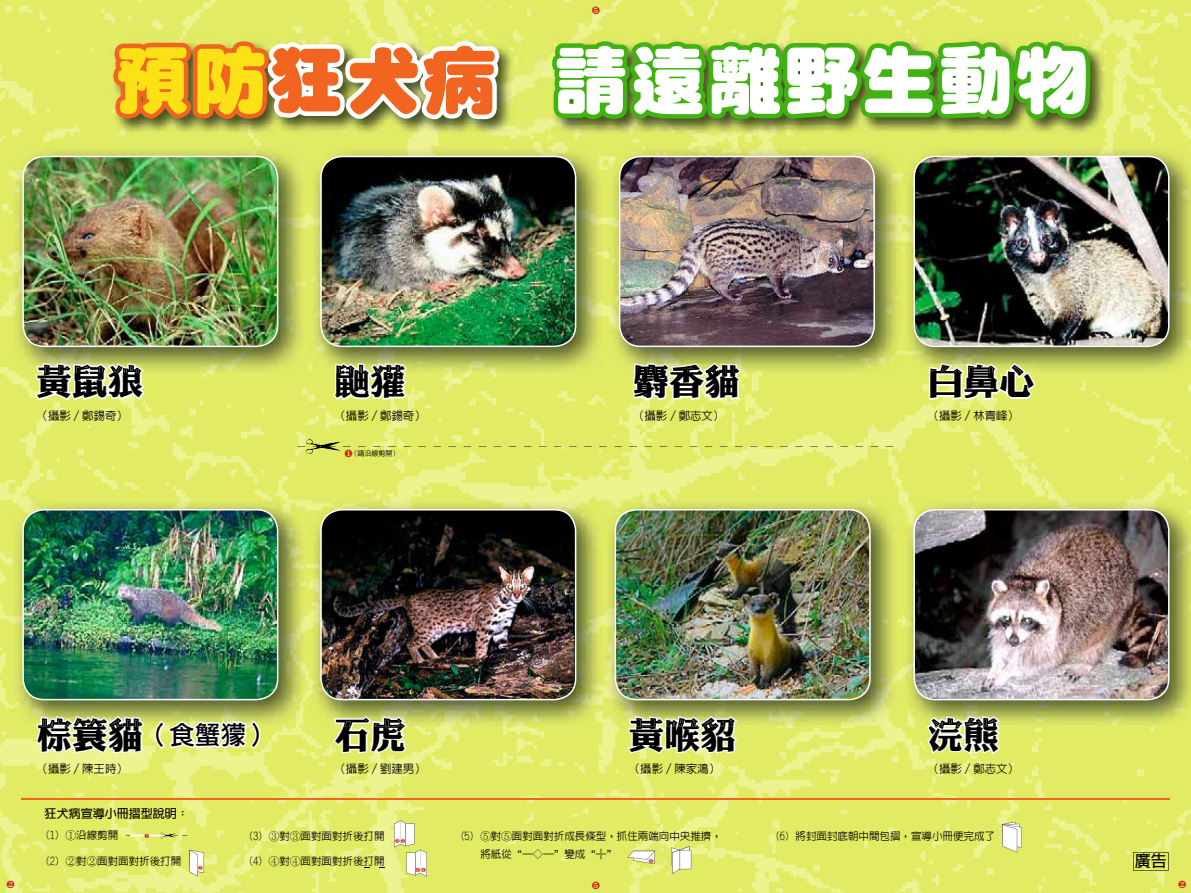
<style>
.page{position:relative;width:1191px;height:893px;background:#fff}
.page>*{position:absolute;margin:0;border:0;box-sizing:border-box;transform-origin:0 0}
.t1{font:75px "DF Yuan Std W12";letter-spacing:.025em;color:#fff}
.t2{font:35.7px "DF Li King Hei Std W8";color:#000}
.t3{font:25.65px "Li Hei Pro";color:#000}
.t4{font:700 16.2px "Lin Gothic";color:#000}
.t5{font:700 12px "Lin Gothic";color:#000}
.t6{font:500 11.4px "Lin Gothic";color:#000}
.t7{font:500 10.5px/18px "Lin Gothic";color:#000}
.t8{font:500 7.05px "Lin Gothic";color:#000}
.s1{color:#fbe115}
.s2{color:#f16521}
.s3{font-family:"DF Li King Hei Std W8";font-size:35.7px}
.s4{font-family:"Li Song Pro";font-weight:400}
</style>
<div class="page">
<img style="left:0;top:0;width:1191px;height:893px">
<svg style="left:927px;top:726px;width:73px;height:28px"></svg>
<img style="left:902px;top:498px;width:289px;height:228px">
<img style="left:928px;top:716px;width:72px;height:10px">
<img style="left:929px;top:718px;width:69px;height:8px">
<img style="left:913px;top:509px;width:256px;height:191px">
<img style="left:504px;top:145px;width:98px;height:228px">
<img style="left:504px;top:156px;width:72px;height:191px">
<svg style="left:36px;top:726px;width:109px;height:27px"></svg>
<svg style="left:155px;top:726px;width:105px;height:23px"></svg>
<img style="left:11px;top:498px;width:293px;height:228px">
<img style="left:36px;top:716px;width:109px;height:10px">
<img style="left:38px;top:718px;width:105px;height:8px">
<img style="left:160px;top:720px;width:96px;height:2px">
<img style="left:157px;top:722px;width:101px;height:4px">
<img style="left:22px;top:509px;width:256px;height:191px">
<svg style="left:929px;top:373px;width:106px;height:27px"></svg>
<img style="left:902px;top:145px;width:289px;height:228px">
<img style="left:929px;top:363px;width:87px;height:10px">
<img style="left:1028px;top:365px;width:5px;height:8px">
<img style="left:930px;top:365px;width:98px;height:8px">
<img style="left:913px;top:156px;width:256px;height:191px">
<svg style="left:627px;top:726px;width:110px;height:28px"></svg>
<img style="left:603px;top:498px;width:293px;height:228px">
<img style="left:628px;top:716px;width:109px;height:8px">
<img style="left:629px;top:718px;width:106px;height:8px">
<img style="left:614px;top:509px;width:256px;height:191px">
<img style="left:504px;top:38px;width:600px;height:96px">
<svg style="left:1133px;top:852px;width:35px;height:19px"></svg>
<img style="left:305px;top:439px;width:37px;height:15px">
<img style="left:35px;top:0;width:469px;height:401px">
<img style="left:11px;top:145px;width:293px;height:228px">
<img style="left:36px;top:363px;width:108px;height:9px">
<img style="left:37px;top:365px;width:106px;height:8px">
<img style="left:22px;top:156px;width:256px;height:191px">
<svg style="left:632px;top:373px;width:109px;height:27px"></svg>
<img style="left:607px;top:145px;width:294px;height:228px">
<img style="left:634px;top:363px;width:107px;height:10px">
<img style="left:634px;top:365px;width:105px;height:8px">
<img style="left:619px;top:156px;width:256px;height:191px">
<svg style="left:333px;top:726px;width:75px;height:27px"></svg>
<img style="left:309px;top:498px;width:293px;height:228px">
<img style="left:334px;top:716px;width:74px;height:10px">
<img style="left:335px;top:718px;width:70px;height:8px">
<img style="left:320px;top:509px;width:256px;height:191px">
<hr style="left:21px;top:799px;width:1148px;height:1px;background:#f16521">
<img style="left:160px;top:832px;width:16px;height:7px">
<svg style="left:1002px;top:822px;width:19px;height:30px"></svg>
<svg style="left:671px;top:846px;width:20px;height:28px"></svg>
<svg style="left:7px;top:880px;width:7px;height:8px"></svg>
<svg style="left:1178px;top:880px;width:8px;height:8px"></svg>
<svg style="left:343px;top:446px;width:9px;height:11px"></svg>
<svg style="left:592px;top:881px;width:8px;height:8px"></svg>
<svg style="left:547px;top:0;width:547px;height:126px;background:#81ba37"></svg>
<svg style="left:189px;top:850px;width:15px;height:26px"></svg>
<svg style="left:394px;top:820px;width:33px;height:56px"></svg>
<svg style="left:627px;top:851px;width:28px;height:13px"></svg>
<svg style="left:126px;top:833px;width:61px;height:5px"></svg>
<h1 class="t1" style="left:115px;top:40px;width:976px"><span class="s1">預防</span><span class="s2">狂犬病</span> 請遠離野生動物</h1>
<h2 class="t2" style="left:37px;top:362px;width:108px">黃鼠狼</h2>
<p class="t6" style="left:37px;top:410px;width:93px">（攝影∕鄭錫奇）</p>
<h2 class="t2" style="left:334px;top:362px;width:73px">鼬獾</h2>
<p class="t6" style="left:334px;top:410px;width:93px">（攝影∕鄭錫奇）</p>
<p class="t8" style="left:350px;top:450px;width:50px">（請沿線剪開）</p>
<h2 class="t2" style="left:633px;top:362px;width:108px">麝香貓</h2>
<p class="t6" style="left:633px;top:410px;width:93px">（攝影∕鄭志文）</p>
<h2 class="t2" style="left:927px;top:362px;width:108px">白鼻心</h2>
<p class="t6" style="left:927px;top:410px;width:93px">（攝影∕林青峰）</p>
<h3 class="t3" style="left:37px;top:722px;width:237px"><span class="s3">棕簑貓</span>（食蟹獴）</h3>
<p class="t6" style="left:37px;top:763px;width:93px">（攝影∕陳王時）</p>
<h2 class="t2" style="left:334px;top:715px;width:73px">石虎</h2>
<p class="t6" style="left:334px;top:763px;width:93px">（攝影∕劉建男）</p>
<p class="t5" style="left:45px;top:808px;width:146px">狂犬病宣導小冊摺型說明：</p>
<p class="t7" style="left:45px;top:826px;width:75px">(1) <span class="s4">①</span>沿線剪開</p>
<p class="t7" style="left:45px;top:852px;width:138px">(2) <span class="s4">②</span>對<span class="s4">②</span>面對面對折後打開</p>
<p class="t7" style="left:248px;top:827px;width:138px">(3) <span class="s4">③</span>對<span class="s4">③</span>面對面對折後打開</p>
<p class="t7" style="left:248px;top:852px;width:138px">(4) <span class="s4">④</span>對<span class="s4">④</span>面對面對折後打開</p>
<h2 class="t2" style="left:629px;top:715px;width:108px">黃喉貂</h2>
<p class="t6" style="left:629px;top:763px;width:93px">（攝影∕陳家鴻）</p>
<p class="t7" style="left:480px;top:827px;width:243px;text-indent:-21px">(5) <span class="s4">⑤</span>對<span class="s4">⑤</span>面對面對折成長條型，抓住兩端向中央推擠，將紙從“═◇═”變成“╬”</p>
<h2 class="t2" style="left:927px;top:715px;width:73px">浣熊</h2>
<p class="t6" style="left:927px;top:763px;width:93px">（攝影∕鄭志文）</p>
<p class="t7" style="left:774px;top:827px;width:222px">(6) 將封面封底朝中間包摺，宣導小冊便完成了</p>
<h3 class="t4" style="left:1134px;top:853px;width:34px">廣告</h3>
</div>
